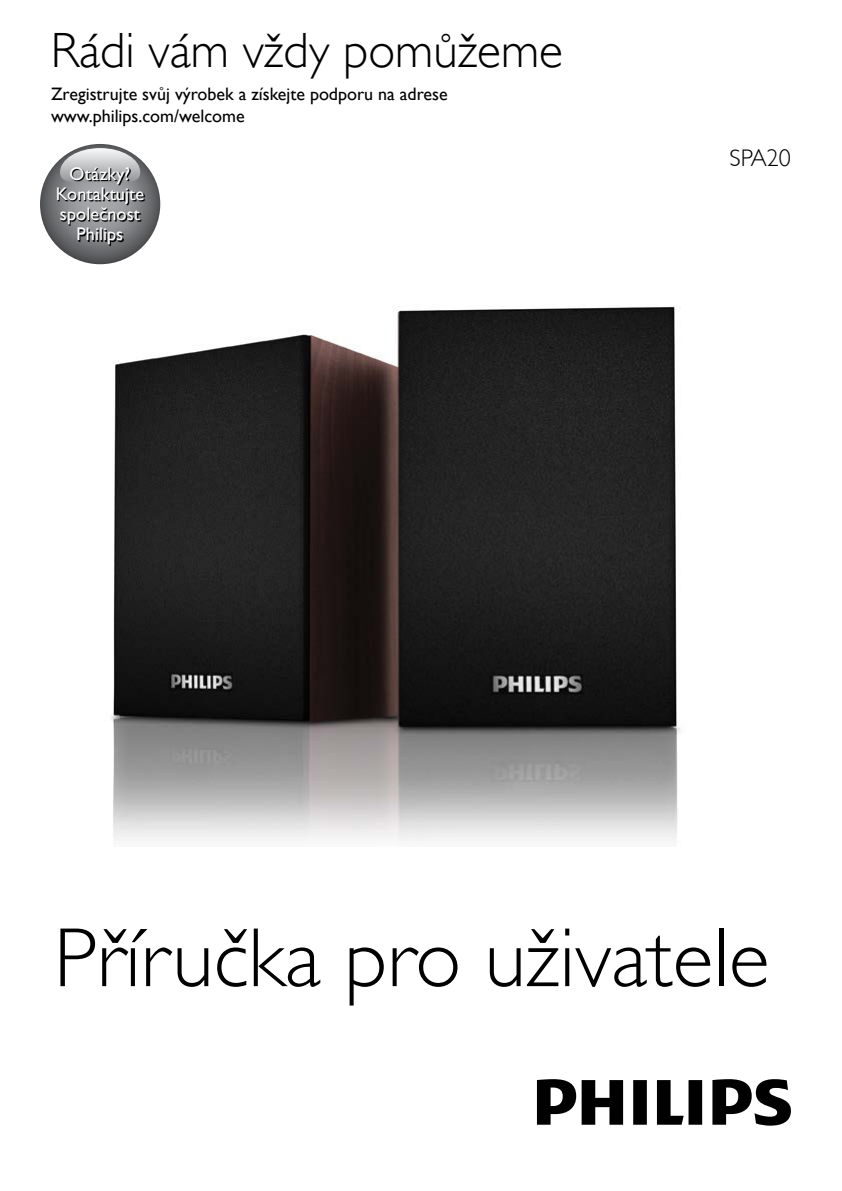
<style>
.page{position:relative;width:842px;height:1191px;background:#fff}
.page>*{position:absolute;margin:0;border:0;box-sizing:border-box;transform-origin:0 0}
.t1{font:84.4px "Gill Sans Alt One WGL Light";color:#000}
.t2{font:49.6px "Gill Sans Alt One WGL Light";color:#000}
.t3{font:24px "Gill Sans Alt One WGL Light";color:#000}
.t4{font:18.2px/20px "Gill Sans Alt One WGL";letter-spacing:.005em;color:#fff;text-align:center}
.t5{font:18px "Gill Sans Alt One WGL";color:#000}
</style>
<div class="page">
<svg style="left:537px;top:1079px;width:254px;height:46px"></svg>
<img style="left:111px;top:306px;width:570px;height:535px">
<img style="left:40px;top:144px;width:120px;height:120px;border-radius:60px">
<svg style="left:60px;top:148px;width:80px;height:20px"></svg>
<svg style="left:58px;top:168px;width:86px;height:77px;background:#757779"></svg>
<h2 class="t2" style="left:51px;top:18px;width:514px">Rádi vám vždy pomůžeme</h2>
<p class="t5" style="left:51px;top:81px;width:398px">Zregistrujte svůj výrobek a získejte podporu na adrese</p>
<p class="t5" style="left:51px;top:103px;width:195px">www.philips.com/welcome</p>
<p class="t4" style="left:56px;top:164px;width:90px">Otázky?<br>Kontaktujte společnost<br>Philips</p>
<h3 class="t3" style="left:730px;top:142px;width:63px">SPA20</h3>
<h1 class="t1" style="left:54px;top:902px;width:717px">Příručka pro uživatele</h1>
</div>
